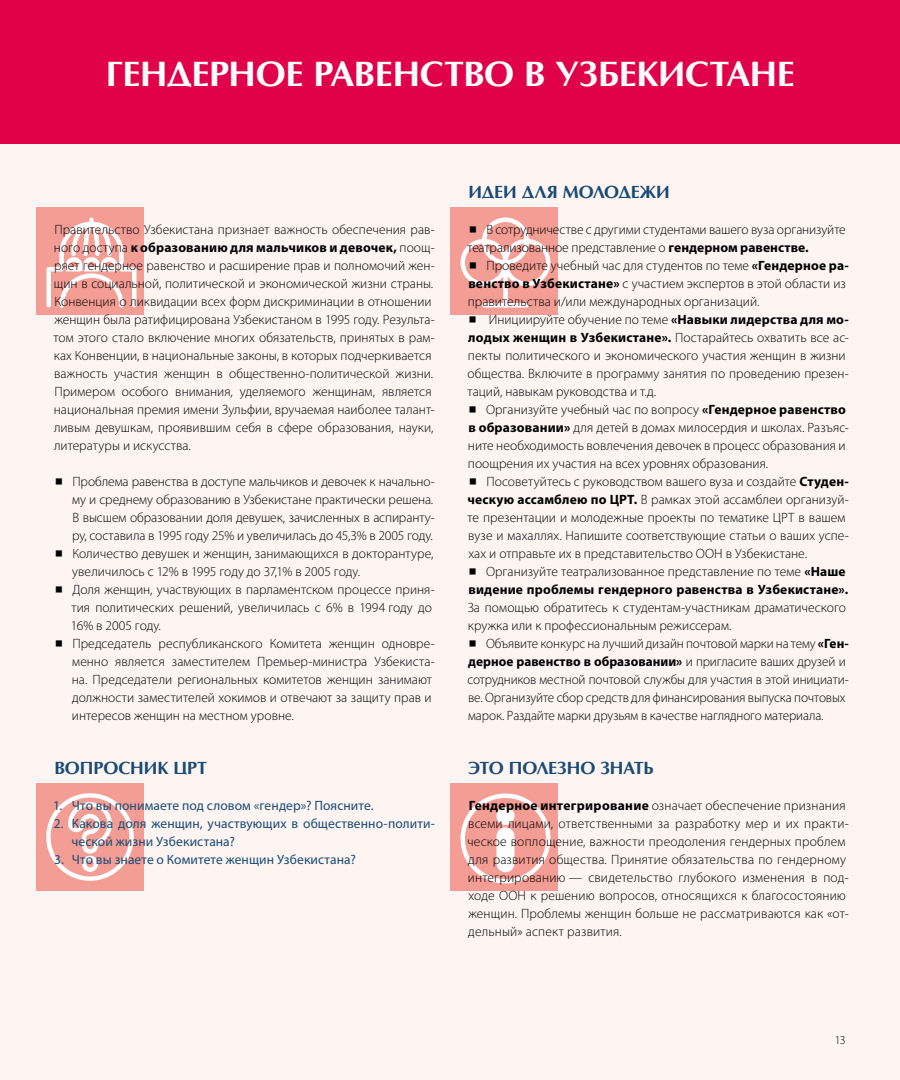
<style>
.page{position:relative;width:900px;height:1080px;background:#fff}
.page>*{position:absolute;margin:0;border:0;box-sizing:border-box;transform-origin:0 0}
.t1{font:700 36px "AG Opus";color:#fff}
.t2{font:700 18px "AG Opus";letter-spacing:-.005em;color:#1a4b76}
.t3{font:300 13.5px/18px "Myriad Pro";color:#000}
.t4{font:13.5px/18px "Myriad Pro";letter-spacing:.01em;color:#1a4b76}
.t5{font:700 13.5px/18px "Myriad Pro";letter-spacing:.015em;color:#000;text-align:right}
.t6{font:300 12px "Myriad Pro";color:#000}
.s1{font-weight:700}
.s2{font-weight:300}
</style>
<div class="page">
<div style="left:0;top:144px;width:900px;height:936px;background:#fef5f3"></div>
<div style="left:450px;top:207px;width:108px;height:108px;background:#f49d94"></div>
<div style="left:36px;top:783px;width:108px;height:108px;background:#f49d94"></div>
<svg style="left:46px;top:793px;width:88px;height:88px"></svg>
<div style="left:36px;top:207px;width:108px;height:108px;background:#f49d94"></div>
<svg style="left:46px;top:218px;width:91px;height:90px"></svg>
<div style="left:450px;top:783px;width:108px;height:108px;background:#f49d94"></div>
<div style="left:460px;top:794px;width:90px;height:90px;border:4px solid #fff;border-radius:50%"></div>
<div style="left:499px;top:809px;width:13px;height:14px;background:#fff;border-radius:50%"></div>
<div style="left:496px;top:807px;width:18px;height:18px;border:4px solid #fff;border-radius:50%"></div>
<div style="left:499px;top:830px;width:13px;height:40px;background:#fff;border-radius:7px"></div>
<div style="left:496px;top:827px;width:18px;height:45px;border:4px solid #fff;border-radius:7px"></div>
<div style="left:0;top:0;width:900px;height:144px;background:#e1004a"></div>
<svg style="left:56px;top:478px;width:6px;height:6px"></svg>
<svg style="left:56px;top:550px;width:6px;height:6px"></svg>
<svg style="left:56px;top:586px;width:6px;height:6px"></svg>
<svg style="left:56px;top:640px;width:6px;height:6px"></svg>
<svg style="left:460px;top:217px;width:91px;height:91px"></svg>
<svg style="left:470px;top:316px;width:6px;height:6px"></svg>
<svg style="left:470px;top:406px;width:6px;height:6px"></svg>
<svg style="left:470px;top:478px;width:6px;height:6px"></svg>
<svg style="left:470px;top:568px;width:6px;height:6px"></svg>
<svg style="left:470px;top:640px;width:6px;height:6px"></svg>
<h1 class="t1" style="left:106px;top:53px;width:40px">ГЕНДЕРНОЕ</h1>
<h1 class="t1" style="left:313px;top:53px;width:23px">РАВЕНСТВО</h1>
<h1 class="t1" style="left:524px;top:53px;width:54px">В УЗБЕКИСТАНЕ</h1>
<p class="t3" style="left:54px;top:220px;width:383px">Правительство Узбекистана признает важность обеспечения рав&shy;ного доступа <span class="s1">к образованию для мальчиков и девочек,</span> поощ&shy;ряет гендерное равенство и расширение прав и полномочий жен&shy;щин в социальной, политической и экономической жизни страны.<br>Конвенция о ликвидации всех форм дискриминации в отношении женщин была ратифицирована Узбекистаном в 1995 году. Результа&shy;том этого стало включение многих обязательств, принятых в рам&shy;ках Конвенции, в национальные законы, в которых подчеркивается важность участия женщин в общественно-политической жизни.<br>Примером особого внимания, уделяемого женщинам, является национальная премия имени Зульфии, вручаемая наиболее талант&shy;ливым девушкам, проявившим себя в сфере образования, науки, литературы и искусства.</p>
<p class="t3" style="left:71px;top:472px;width:365px">Проблема равенства в доступе мальчиков и девочек к начально&shy;му и среднему образованию в Узбекистане практически решена.<br>В высшем образовании доля девушек, зачисленных в аспиранту&shy;ру, составила в 1995 году 25% и увеличилась до 45,3% в 2005 году.<br>Количество девушек и женщин, занимающихся в докторантуре, увеличилось с 12% в 1995 году до 37,1% в 2005 году.<br>Доля женщин, участвующих в парламентском процессе приня&shy;тия политических решений, увеличилась с 6% в 1994 году до 16% в 2005 году.<br>Председатель республиканского Комитета женщин одновре&shy;менно является заместителем Премьер-министра Узбекиста&shy;на. Председатели региональных комитетов женщин занимают должности заместителей хокимов и отвечают за защиту прав и интересов женщин на местном уровне.</p>
<h2 class="t2" style="left:54px;top:757px;width:53px">ВОПРОСНИК</h2>
<h2 class="t2" style="left:173px;top:757px;width:24px">ЦРТ</h2>
<p class="t4" style="left:53px;top:796px;width:322px">1. Что вы понимаете под словом «гендер»? Поясните.</p>
<p class="t4" style="left:71px;top:814px;width:365px;text-indent:-18px">2. Какова доля женщин, участвующих в общественно-полити&shy;ческой жизни Узбекистана?</p>
<p class="t4" style="left:54px;top:850px;width:303px">3. Что вы знаете о Комитете женщин Узбекистана?</p>
<h2 class="t2" style="left:468px;top:181px;width:13px">ИДЕИ</h2>
<h2 class="t2" style="left:522px;top:181px;width:13px">ДЛЯ</h2>
<h2 class="t2" style="left:563px;top:181px;width:15px">МОЛОДЕЖИ</h2>
<p class="t3" style="left:468px;top:220px;width:380px;text-indent:19px">В сотрудничестве с другими студентами вашего вуза орга- ни-зуйте театрализованное представление о <span class="s1">гендерном ра- вен-стве.</span></p>
<p class="t3" style="left:468px;top:256px;width:382px;text-indent:19px">Проведите учебный час для студентов по теме <span class="s1">«Гендерное ра&shy;венство в Узбекистане»</span> с участием экспертов в этой области из правительства и/или международных организаций.</p>
<p class="t3" style="left:468px;top:310px;width:383px;text-indent:21px">Инициируйте обучение по теме <span class="s1">«Навыки лидерства для мо&shy;лодых женщин в Узбекистане».</span> Постарайтесь охватить все ас&shy;пекты политического и экономического участия женщин в жизни общества. Включите в программу занятия по проведению презен&shy;таций, навыкам руководства и т.д.</p>
<p class="t3" style="left:468px;top:400px;width:382px;text-indent:18px">Организуйте учебный час по вопросу <span class="s1">«Гендерное равенство в образовании»</span> для детей в домах милосердия и школах. Разъяс&shy;ните необходимость вовлечения девочек в процесс образования и поощрения их участия на всех уровнях образования.</p>
<p class="t3" style="left:468px;top:472px;width:383px;text-indent:19px">Посоветуйтесь с руководством вашего вуза и создайте <span class="s1">Студен&shy;ческую ассамблею по ЦРТ.</span> В рамках этой ассамблеи организуй&shy;те презентации и молодежные проекты по тематике ЦРТ в вашем вузе и махаллях. Напишите соответствующие статьи о ваших успе&shy;хах и отправьте их в представительство ООН в Узбекистане.</p>
<p class="t5" style="left:468px;top:562px;width:381px"><span class="s2">Организуйте театрализованное представление по теме</span> «Наше видение проблемы гендерного равенства в Узбекистане».</p>
<p class="t3" style="left:468px;top:598px;width:380px">За помощью обратитесь к студентам-участникам драматического кружка или к профессиональным режиссерам.</p>
<p class="t3" style="left:468px;top:634px;width:383px;text-indent:18px">Объявите конкурс на лучший дизайн почтовой марки на тему <span class="s1">«Ген&shy;дерное равенство в образовании»</span> и пригласи-те ваших друзей и сотрудников местной почтовой службы для участия в этой инициати&shy;ве. Организуйте сбор средств для финансирования выпуска почтовых марок. Раздайте марки друзьям в качестве наглядного материала.</p>
<h2 class="t2" style="left:468px;top:757px;width:68px">ЭТО ПОЛЕЗНО</h2>
<h2 class="t2" style="left:600px;top:757px;width:12px">ЗНАТЬ</h2>
<p class="t3" style="left:467px;top:796px;width:383px"><span class="s1">Гендерное интегрирование</span> означает обеспечение признания всеми лицами, ответственными за разработку мер и их практи&shy;ческое воплощение, важности преодоления гендерных проблем для развития общества. Принятие обязательства по гендерному интегрированию — свидетельство глубокого изменения в под&shy;ходе ООН к решению вопросов, относящихся к благосостоянию женщин. Проблемы женщин больше не рассматриваются как «от&shy;дельный» аспект развития.</p>
<p class="t6" style="left:835px;top:1033px;width:12px">13</p>
</div>
